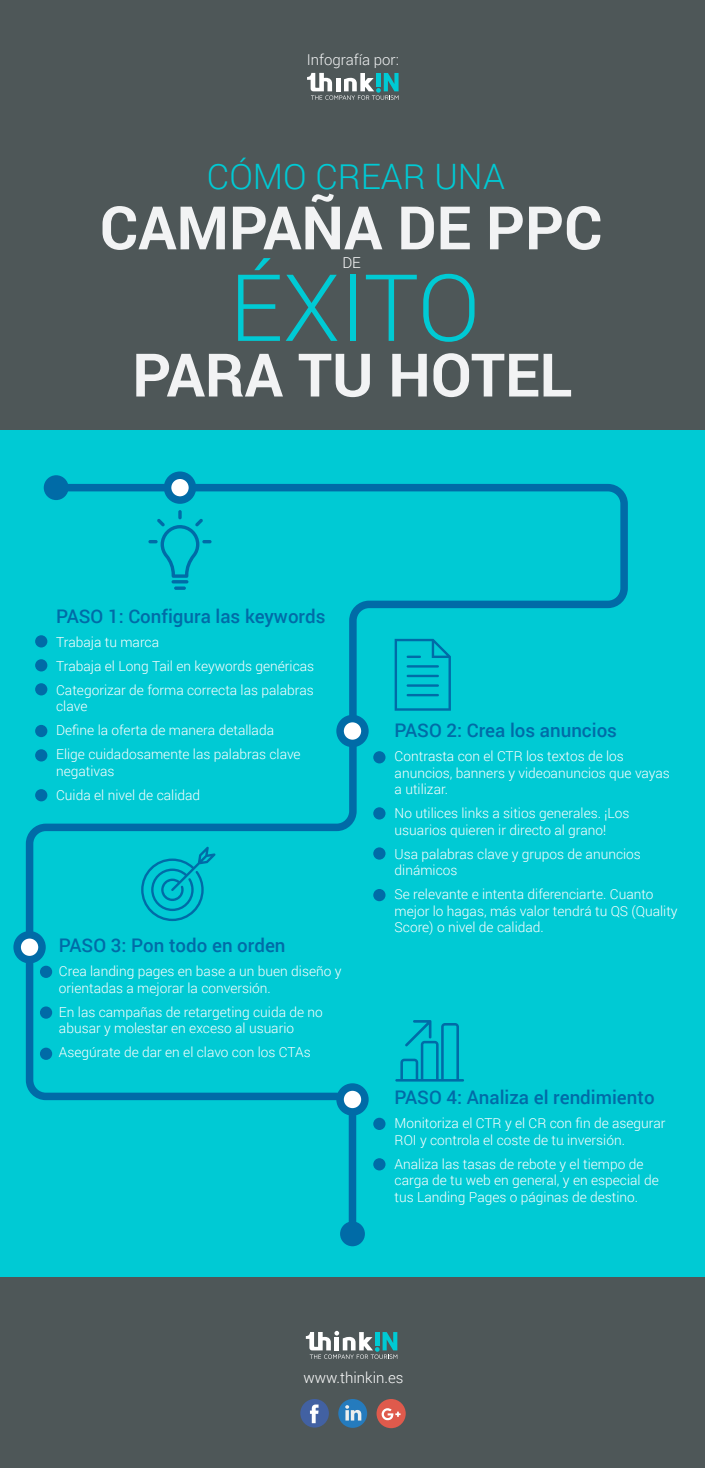
<style>
.page{position:relative;width:705px;height:1468px;background:#4e5758}
.page>*{position:absolute;margin:0;border:0;box-sizing:border-box;transform-origin:0 0}
.t1{font:300 93px "Roboto";letter-spacing:-.005em;color:#00cad4}
.t2{font:700 60px "Roboto";color:#f2f3f4}
.t3{font:300 35px "Roboto";color:#00cad4}
.t4{font:500 18.75px "Roboto";color:#006ba7}
.t5{font:300 15px "Roboto";color:#fff}
.t6{font:300 15px "Roboto";color:#f2f3f4}
.t7{font:300 13.75px/16.5px "Roboto";color:#fff}
</style>
<div class="page">
<div style="left:0;top:431px;width:705px;height:846px;background:#00cad4"></div>
<svg style="left:306px;top:1330px;width:91px;height:28px"></svg>
<div style="left:377px;top:1399px;width:29px;height:29px;background:#df5a4c;border-radius:50%"></div>
<svg style="left:382px;top:1408px;width:19px;height:12px"></svg>
<div style="left:300px;top:1399px;width:29px;height:28px;background:#4261a2;border-radius:50%"></div>
<svg style="left:310px;top:1404px;width:9px;height:19px"></svg>
<div style="left:338px;top:1399px;width:29px;height:28px;background:#257bbd;border-radius:50%"></div>
<svg style="left:345px;top:1405px;width:16px;height:15px"></svg>
<svg style="left:307px;top:72px;width:92px;height:28px"></svg>
<svg style="left:22px;top:480px;width:606px;height:765px"></svg>
<div style="left:168px;top:475px;width:24px;height:25px;background:#fff;border-radius:50%"></div>
<div style="left:164px;top:471px;width:32px;height:33px;border:8px solid #006ba7;border-radius:50%"></div>
<div style="left:44px;top:475px;width:25px;height:25px;background:#006ba7;border-radius:50%"></div>
<div style="left:35px;top:635px;width:12px;height:12px;background:#006ba7;border-radius:50%"></div>
<div style="left:35px;top:659px;width:12px;height:12px;background:#006ba7;border-radius:50%"></div>
<div style="left:35px;top:683px;width:12px;height:12px;background:#006ba7;border-radius:50%"></div>
<div style="left:35px;top:725px;width:12px;height:12px;background:#006ba7;border-radius:50%"></div>
<div style="left:40px;top:965px;width:12px;height:13px;background:#006ba7;border-radius:50%"></div>
<div style="left:40px;top:1006px;width:12px;height:12px;background:#006ba7;border-radius:50%"></div>
<div style="left:40px;top:1047px;width:12px;height:13px;background:#006ba7;border-radius:50%"></div>
<div style="left:373px;top:1117px;width:13px;height:13px;background:#006ba7;border-radius:50%"></div>
<div style="left:373px;top:1158px;width:13px;height:12px;background:#006ba7;border-radius:50%"></div>
<div style="left:373px;top:807px;width:13px;height:12px;background:#006ba7;border-radius:50%"></div>
<div style="left:373px;top:751px;width:13px;height:12px;background:#006ba7;border-radius:50%"></div>
<div style="left:373px;top:847px;width:13px;height:12px;background:#006ba7;border-radius:50%"></div>
<div style="left:373px;top:889px;width:13px;height:12px;background:#006ba7;border-radius:50%"></div>
<div style="left:35px;top:749px;width:12px;height:12px;background:#006ba7;border-radius:50%"></div>
<div style="left:35px;top:789px;width:12px;height:12px;background:#006ba7;border-radius:50%"></div>
<div style="left:340px;top:1221px;width:25px;height:25px;background:#006ba7;border-radius:50%"></div>
<div style="left:340px;top:718px;width:25px;height:25px;background:#fff;border-radius:50%"></div>
<div style="left:336px;top:715px;width:33px;height:32px;border:8px solid #006ba7;border-radius:50%"></div>
<div style="left:17px;top:934px;width:25px;height:25px;background:#fff;border-radius:50%"></div>
<div style="left:13px;top:931px;width:33px;height:32px;border:8px solid #006ba7;border-radius:50%"></div>
<div style="left:340px;top:1087px;width:25px;height:25px;background:#fff;border-radius:50%"></div>
<div style="left:336px;top:1083px;width:33px;height:32px;border:8px solid #006ba7;border-radius:50%"></div>
<p class="t6" style="left:307px;top:49px;width:94px">Infografía por:</p>
<h3 class="t3" style="left:207px;top:152px;width:299px">CÓMO CREAR UNA</h3>
<h2 class="t2" style="left:100px;top:186px;width:504px">CAMPAÑA DE PPC</h2>
<p class="t5" style="left:342px;top:253px;width:20px">DE</p>
<h1 class="t1" style="left:229px;top:243px;width:252px">ÉXITO</h1>
<h2 class="t2" style="left:132px;top:333px;width:441px">PARA TU HOTEL</h2>
<h3 class="t4" style="left:56px;top:603px;width:271px">PASO 1: Configura las keywords</h3>
<p class="t7" style="left:56px;top:629px;width:260px;line-height:24px">Trabaja tu marca<br>Trabaja el Long Tail en keywords genéricas<br>Categorizar de forma correcta las palabras</p>
<p class="t7" style="left:56px;top:694px;width:246px;line-height:24px">clave<br>Define la oferta de manera detallada<br>Elige cuidadosamente las palabras clave</p>
<p class="t7" style="left:56px;top:758px;width:146px;line-height:24px">negativas<br>Cuida el nivel de calidad</p>
<h3 class="t4" style="left:59px;top:932px;width:228px">PASO 3: Pon todo en orden</h3>
<p class="t7" style="left:59px;top:962px;width:284px">Crea landing pages en base a un buen diseño y orientadas a mejorar la conversión.</p>
<p class="t7" style="left:59px;top:1003px;width:265px">En las campañas de retargeting cuida de no abusar y molestar en exceso al usuario</p>
<p class="t7" style="left:59px;top:1043px;width:253px">Asegúrate de dar en el clavo con los CTAs</p>
<h3 class="t4" style="left:395px;top:717px;width:224px">PASO 2: Crea los anuncios</h3>
<p class="t7" style="left:395px;top:747px;width:277px">Contrasta con el CTR los textos de los anuncios, banners y videoanuncios que vayas a utilizar.</p>
<p class="t7" style="left:395px;top:804px;width:236px">No utilices links a sitios generales. ¡Los usuarios quieren ir directo al grano!</p>
<p class="t7" style="left:395px;top:845px;width:248px">Usa palabras clave y grupos de anuncios dinámicos</p>
<p class="t7" style="left:395px;top:885px;width:285px">Se relevante e intenta diferenciarte. Cuanto mejor lo hagas, más valor tendrá tu QS (Quality<br>Score) o nivel de calidad.</p>
<h3 class="t4" style="left:395px;top:1084px;width:261px">PASO 4: Analiza el rendimiento</h3>
<p class="t7" style="left:395px;top:1114px;width:272px">Monitoriza el CTR y el CR con fin de asegurar<br>ROI y controla el coste de tu inversión.</p>
<p class="t7" style="left:395px;top:1155px;width:266px">Analiza las tasas de rebote y el tiempo de carga de tu web en general, y en especial de tus Landing Pages o páginas de destino.</p>
<p class="t5" style="left:304px;top:1367px;width:101px">www.thinkin.es</p>
</div>
